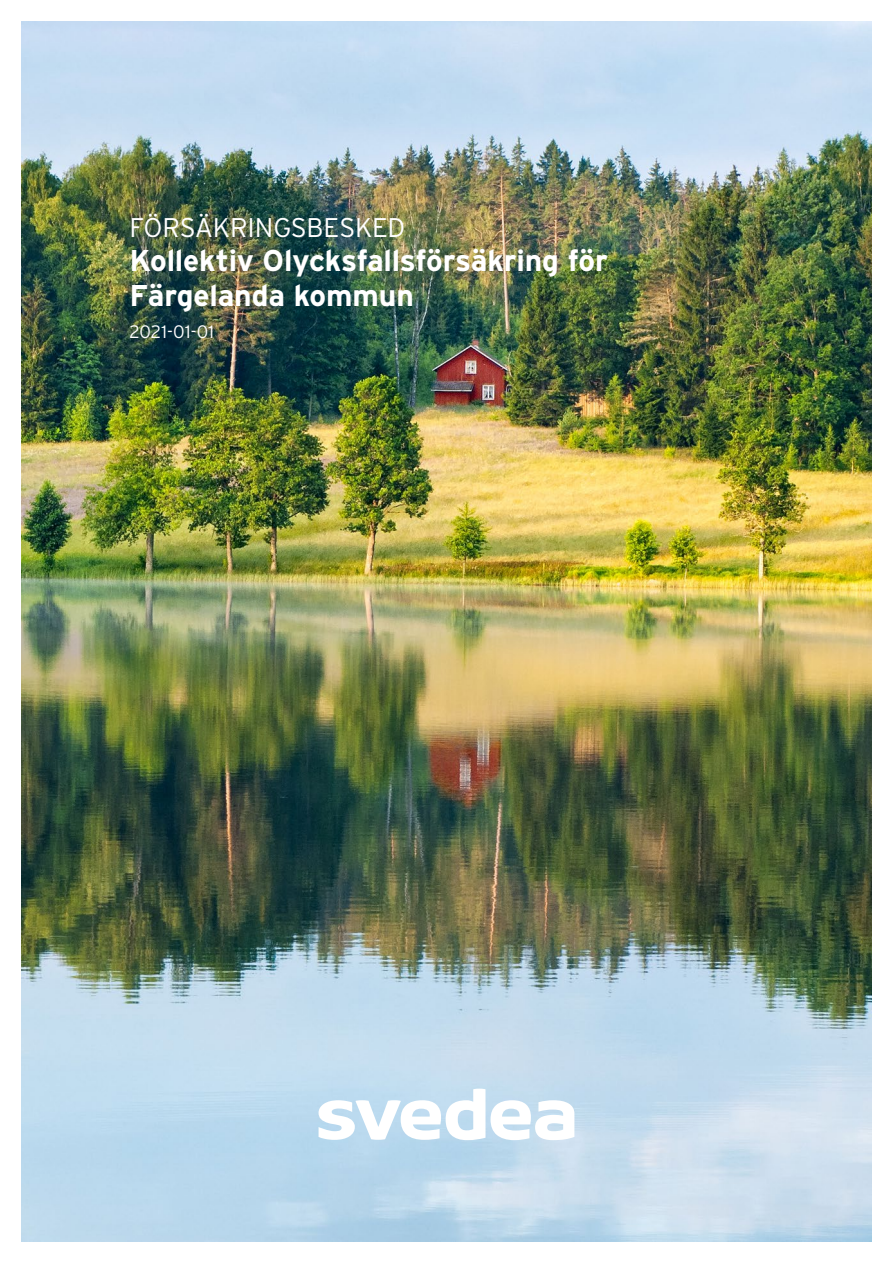
<style>
.page{position:relative;width:893px;height:1263px;background:#fff}
.page>*{position:absolute;margin:0;border:0;box-sizing:border-box;transform-origin:0 0}
.t1{font:700 30px/34.5px "Interstate";letter-spacing:-.01em;color:#fff}
.t2{font:300 27px "Interstate";letter-spacing:-.01em;color:#fff}
.t3{font:300 18px "Interstate";letter-spacing:.01em;color:#fff}
</style>
<div class="page">
<img style="left:21px;top:21px;width:850px;height:1221px">
<svg style="left:491px;top:1100px;width:83px;height:40px"></svg>
<svg style="left:319px;top:1089px;width:166px;height:51px"></svg>
<p class="t2" style="left:130px;top:211px;width:277px">FÖRSÄKRINGSBESKED</p>
<p class="t1" style="left:130px;top:243px;width:480px">Kollektiv Olycksfallsförsäkring för<br>Färgelanda kommun</p>
<p class="t3" style="left:130px;top:321px;width:86px">2021-01-01</p>
</div>
